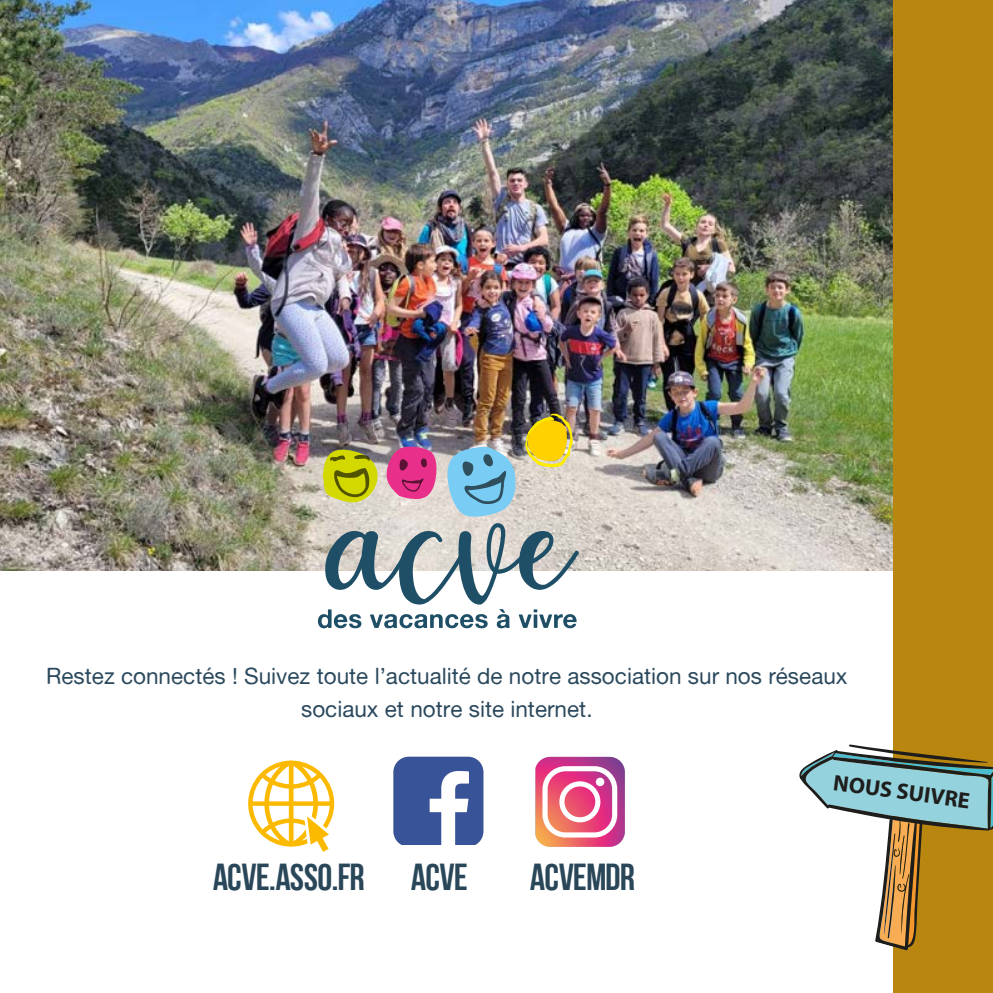
<style>
.page{position:relative;width:993px;height:993px;background:#fff}
.page>*{position:absolute;margin:0;border:0;box-sizing:border-box;transform-origin:0 0}
.t1{font:175px "Hello";color:#1f4f67}
.t2{font:37.5px "AA Bebas Neue";color:#2a475a}
.Descriptif_séjour_bleu{font:22.5px/32.5px "Alte Haas Grotesk";color:#2b495d;text-align:center}
.t3{font:700 22.5px "Myriad Pro";color:#1e1e1c}
</style>
<div class="page">
<img style="left:0;top:0;width:893px;height:570px">
<div style="left:893px;top:0;width:99px;height:992px;background:#b9860f"></div>
<hr style="left:992px;top:140px;width:1px;height:300px;background:#7a4a12">
<svg style="left:799px;top:744px;width:193px;height:206px"></svg>
<svg style="left:535px;top:756px;width:89px;height:90px"></svg>
<svg style="left:595px;top:777px;width:9px;height:9px"></svg>
<svg style="left:248px;top:760px;width:86px;height:91px"></svg>
<svg style="left:393px;top:756px;width:90px;height:88px"></svg>
<img style="left:524px;top:413px;width:49px;height:54px">
<svg style="left:318px;top:609px;width:43px;height:19px"></svg>
<svg style="left:370px;top:614px;width:117px;height:14px"></svg>
<svg style="left:496px;top:609px;width:13px;height:19px"></svg>
<svg style="left:518px;top:609px;width:58px;height:19px"></svg>
<svg style="left:322px;top:447px;width:57px;height:55px;background:#b3b529"></svg>
<svg style="left:385px;top:445px;width:53px;height:56px;background:#d35492"></svg>
<svg style="left:446px;top:447px;width:71px;height:71px;background:#83bbd5"></svg>
<p class="t1" style="left:329px;top:445px;width:245px">acve</p>
<p class="Descriptif_séjour_bleu" style="left:46px;top:659px;width:802px">Restez connectés ! Suivez toute l’actualité de notre association sur nos réseaux sociaux et notre site internet.</p>
<p class="t2" style="left:212px;top:855px;width:153px">ACVE.ASSO.FR</p>
<p class="t2" style="left:410px;top:855px;width:58px">ACVE</p>
<p class="t2" style="left:529px;top:855px;width:107px">ACVEMDR</p>
<p class="t3" style="left:835px;top:768px;width:139px;rotate:7deg">NOUS SUIVRE</p>
</div>
